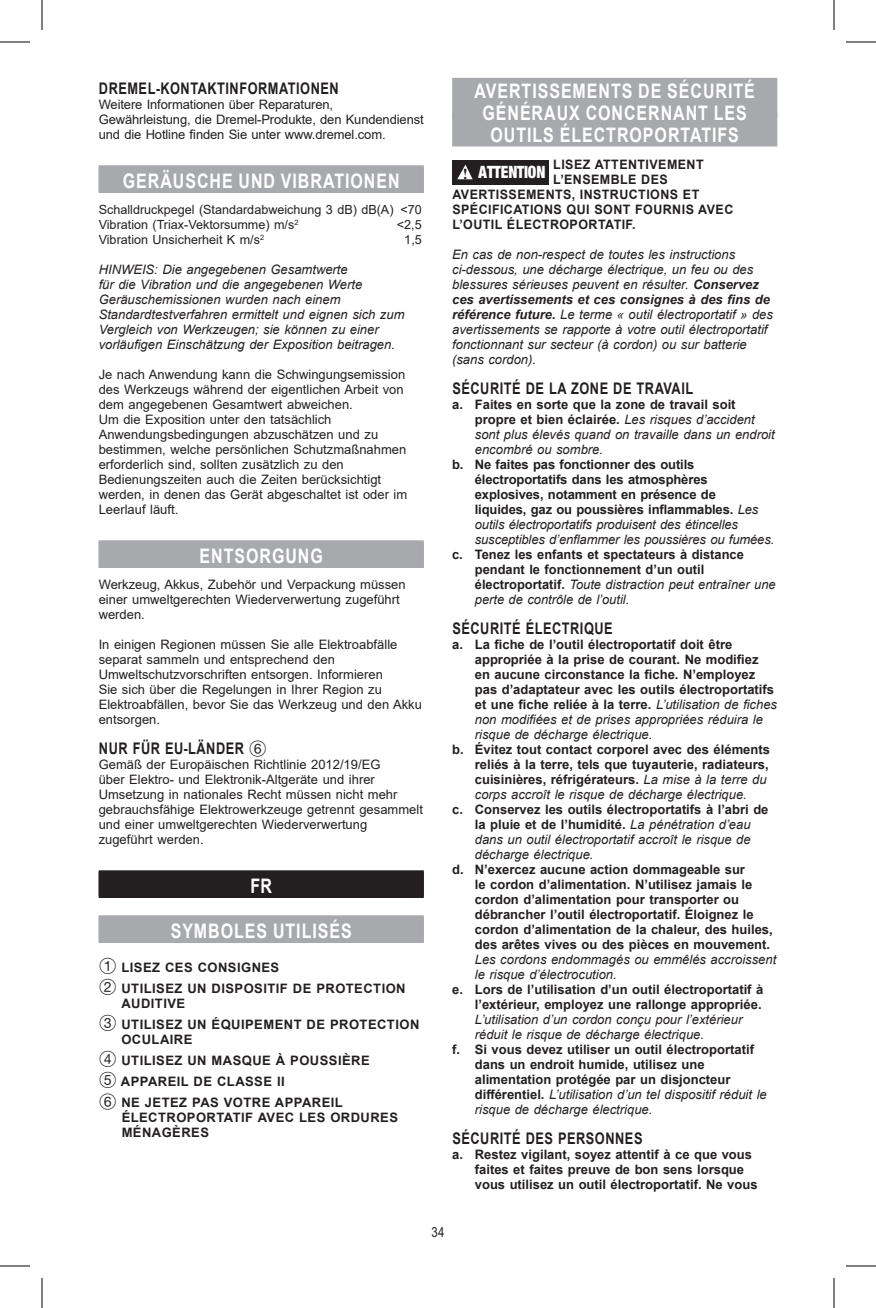
<style>
.page{position:relative;width:876px;height:1308px;background:#fff}
.page>*{position:absolute;margin:0;border:0;box-sizing:border-box;transform-origin:0 0}
.t1{font:700 20px/22px "Arial";letter-spacing:.06em;color:#fff;text-align:center;scale:.8 1}
.t2{font:900 condensed 17px "Helvetica Neue LT Pro";letter-spacing:-.01em;color:#fff;scale:.9 1}
.t3{font:700 16px "Arial";letter-spacing:.04em;color:#231f20;scale:.8 1}
.t4{font:14px "Arial Narrow";color:#231f20}
.t5{font:700 13px/15px "Arial";color:#231f20}
.t6{font:13px/15px "Arial";color:#231f20}
.t7{font:italic 13px/15px "Arial";color:#231f20}
.t8{font:700 13px/21px "Arial";letter-spacing:.035em;color:#231f20}
.t9{font:700 13px "Arial";letter-spacing:.035em;color:#231f20;scale:.96 1}
.t10{font:12.6px/15px "Arial";color:#231f20}
.s1{font-family:"Circle He Nu";font-weight:400;font-size:18px}
.s2{font-family:"Times New Roman";font-weight:700;font-stretch:normal;font-size:15.4px;color:#231f20}
.s3{font-weight:700}
.s4{font-weight:700;font-style:normal}
.s5{font-weight:400;font-style:italic}
</style>
<div class="page">
<div style="left:99px;top:167px;width:325px;height:26px;background:#a8a9ad"></div>
<div style="left:99px;top:165px;width:325px;height:27px;background:#a8a9ad"></div>
<div style="left:99px;top:542px;width:325px;height:26px;background:#a8a9ad"></div>
<div style="left:99px;top:540px;width:325px;height:27px;background:#a8a9ad"></div>
<div style="left:99px;top:872px;width:325px;height:26px;background:#231f20"></div>
<div style="left:99px;top:870px;width:325px;height:26px;background:#231f20"></div>
<div style="left:99px;top:917px;width:325px;height:26px;background:#a8a9ad"></div>
<div style="left:99px;top:915px;width:325px;height:27px;background:#a8a9ad"></div>
<div style="left:452px;top:78px;width:325px;height:40px;background:#a8a9ad"></div>
<div style="left:452px;top:113px;width:325px;height:34px;background:#a8a9ad"></div>
<div style="left:452px;top:160px;width:97px;height:25px;background:#231f20"></div>
<svg style="left:457px;top:165px;width:16px;height:14px"></svg>
<hr style="left:0;top:42px;width:30px;height:1px;background:#000">
<hr style="left:846px;top:42px;width:30px;height:1px;background:#000">
<hr style="left:0;top:1266px;width:30px;height:1px;background:#000">
<hr style="left:846px;top:1266px;width:30px;height:1px;background:#000">
<hr style="left:42px;top:0;width:1px;height:30px;background:#000">
<hr style="left:42px;top:1278px;width:1px;height:30px;background:#000">
<hr style="left:834px;top:0;width:1px;height:30px;background:#000">
<hr style="left:834px;top:1278px;width:1px;height:30px;background:#000">
<p class="t3" style="left:99px;top:77px;width:301px">DREMEL-KONTAKTINFORMATIONEN</p>
<p class="t6" style="left:99px;top:97px;width:327px">Weitere Informationen über Reparaturen,<br>Gewährleistung, die Dremel-Produkte, den Kundendienst und die Hotline finden Sie unter www.dremel.com.</p>
<h1 class="t1" style="left:123px;top:170px;width:347px">GERÄUSCHE UND VIBRATIONEN</h1>
<p class="t10" style="left:99px;top:202px;width:325px">Schalldruckpegel (Standardabweichung 3 dB) dB(A) &lt;70<br>Vibration (Triax-Vektorsumme) m/s<sup>2</sup></p>
<p class="t10" style="left:397px;top:217px;width:26px">&lt;2,5</p>
<p class="t10" style="left:99px;top:232px;width:167px">Vibration Unsicherheit K m/s<sup>2</sup></p>
<p class="t10" style="left:404px;top:232px;width:19px">1,5</p>
<p class="t7" style="left:99px;top:262px;width:307px">HINWEIS: Die angegebenen Gesamtwerte<br>für die Vibration und die angegebenen Werte Geräuschemissionen wurden nach einem Standardtestverfahren ermittelt und eignen sich zum Vergleich von Werkzeugen; sie können zu einer vorläufigen Einschätzung der Exposition beitragen.</p>
<p class="t6" style="left:99px;top:367px;width:310px">Je nach Anwendung kann die Schwingungsemission des Werkzeugs während der eigentlichen Arbeit von dem angegebenen Gesamtwert abweichen.<br>Um die Exposition unter den tatsächlich Anwendungsbedingungen abzuschätzen und zu bestimmen, welche persönlichen Schutzmaßnahmen erforderlich sind, sollten zusätzlich zu den Bedienungszeiten auch die Zeiten berücksichtigt werden, in denen das Gerät abgeschaltet ist oder im Leerlauf läuft.</p>
<h1 class="t1" style="left:200px;top:545px;width:156px">ENTSORGUNG</h1>
<p class="t6" style="left:99px;top:577px;width:309px">Werkzeug, Akkus, Zubehör und Verpackung müssen einer umweltgerechten Wiederverwertung zugeführt werden.</p>
<p class="t6" style="left:99px;top:637px;width:325px">In einigen Regionen müssen Sie alle Elektroabfälle separat sammeln und entsprechend den Umweltschutzvorschriften entsorgen. Informieren<br>Sie sich über die Regelungen in Ihrer Region zu Elektroabfällen, bevor Sie das Werkzeug und den Akku entsorgen.</p>
<p class="t3" style="left:99px;top:737px;width:211px">NUR FÜR EU-LÄNDER <span class="s1">6</span></p>
<p class="t6" style="left:99px;top:757px;width:326px">Gemäß der Europäischen Richtlinie 2012/19/EG<br>über Elektro- und Elektronik-Altgeräte und ihrer Umsetzung in nationales Recht müssen nicht mehr gebrauchsfähige Elektrowerkzeuge getrennt gesammelt und einer umweltgerechten Wiederverwertung zugeführt werden.</p>
<h1 class="t1" style="left:250px;top:875px;width:29px">FR</h1>
<h1 class="t1" style="left:171px;top:920px;width:228px">SYMBOLES UTILISÉS</h1>
<p class="t8" style="left:99px;top:957px;width:309px"><span class="s1">1</span> LISEZ CES CONSIGNES<br><span class="s1">2</span> UTILISEZ UN DISPOSITIF DE PROTECTION</p>
<p class="t8" style="left:99px;top:993px;width:322px;text-indent:23px">AUDITIVE<br><span class="s1">3</span> UTILISEZ UN ÉQUIPEMENT DE PROTECTION</p>
<p class="t8" style="left:99px;top:1029px;width:273px;text-indent:23px">OCULAIRE<br><span class="s1">4</span> UTILISEZ UN MASQUE À POUSSIÈRE<br><span class="s1">5</span> APPAREIL DE CLASSE II<br><span class="s1">6</span> NE JETEZ PAS VOTRE APPAREIL</p>
<p class="t8" style="left:122px;top:1110px;width:278px;line-height:15px">ÉLECTROPORTATIF AVEC LES ORDURES<br>MÉNAGÈRES</p>
<h1 class="t1" style="left:475px;top:80px;width:352px">AVERTISSEMENTS DE SÉCURITÉ<br>GÉNÉRAUX CONCERNANT LES<br>OUTILS ÉLECTROPORTATIFS</h1>
<h2 class="t2" style="left:463px;top:162px;width:93px"><span class="s2">!</span> ATTENTION</h2>
<p class="t9" style="left:553px;top:155px;width:158px">LISEZ ATTENTIVEMENT</p>
<p class="t9" style="left:553px;top:170px;width:121px">L’ENSEMBLE DES</p>
<p class="t9" style="left:452px;top:185px;width:259px">AVERTISSEMENTS, INSTRUCTIONS ET</p>
<p class="t9" style="left:452px;top:200px;width:294px">SPÉCIFICATIONS QUI SONT FOURNIS AVEC</p>
<p class="t9" style="left:452px;top:215px;width:192px">L’OUTIL ÉLECTROPORTATIF.</p>
<p class="t7" style="left:452px;top:247px;width:322px">En cas de non-respect de toutes les instructions ci-dessous, une décharge électrique, un feu ou des blessures sérieuses peuvent en résulter. <span class="s3">Conservez ces avertissements et ces consignes à des fins de référence future.</span> Le terme « outil électroportatif » des avertissements se rapporte à votre outil électroportatif fonctionnant sur secteur (à cordon) ou sur batterie (sans cordon).</p>
<p class="t3" style="left:452px;top:377px;width:303px">SÉCURITÉ DE LA ZONE DE TRAVAIL</p>
<p class="t7" style="left:475px;top:397px;width:301px;text-indent:-23px"><span class="s4">a. Faites en sorte que la zone de travail soit propre et bien éclairée.</span> Les risques d’accident sont plus élevés quand on travaille dans un endroit encombré ou sombre.</p>
<p class="t5" style="left:475px;top:457px;width:301px;text-indent:-23px">b. Ne faites pas fonctionner des outils électroportatifs dans les atmosphères explosives, notamment en présence de<br>liquides, gaz ou poussières inflammables. <span class="s5">Les outils électroportatifs produisent des étincelles susceptibles d’enflammer les poussières ou fumées.</span></p>
<p class="t5" style="left:475px;top:547px;width:302px;text-indent:-23px">c. Tenez les enfants et spectateurs à distance pendant le fonctionnement d’un outil électroportatif. <span class="s5">Toute distraction peut entraîner une perte de contrôle de l’outil.</span></p>
<p class="t3" style="left:452px;top:617px;width:202px">SÉCURITÉ ÉLECTRIQUE</p>
<p class="t5" style="left:475px;top:637px;width:304px;text-indent:-23px">a. La fiche de l’outil électroportatif doit être appropriée à la prise de courant. Ne modifiez<br>en aucune circonstance la fiche. N’employez pas d’adaptateur avec les outils électroportatifs et une fiche reliée à la terre. <span class="s5">L’utilisation de fiches non modifiées et de prises appropriées réduira le risque de décharge électrique.</span></p>
<p class="t5" style="left:475px;top:742px;width:297px;text-indent:-23px">b. Évitez tout contact corporel avec des éléments reliés à la terre, tels que tuyauterie, radiateurs, cuisinières, réfrigérateurs. <span class="s5">La mise à la terre du corps accroît le risque de décharge électrique.</span></p>
<p class="t7" style="left:475px;top:802px;width:295px;text-indent:-23px"><span class="s4">c. Conservez les outils électroportatifs à l’abri de la pluie et de l’humidité.</span> La pénétration d’eau dans un outil électroportatif accroît le risque de décharge électrique.</p>
<p class="t5" style="left:475px;top:862px;width:299px;text-indent:-23px">d. N’exercez aucune action dommageable sur<br>le cordon d’alimentation. N’utilisez jamais le cordon d’alimentation pour transporter ou débrancher l’outil électroportatif. Éloignez le cordon d’alimentation de la chaleur, des huiles, des arêtes vives ou des pièces en mouvement.</p>
<p class="t7" style="left:475px;top:952px;width:303px">Les cordons endommagés ou emmêlés accroissent le risque d’électrocution.</p>
<p class="t5" style="left:452px;top:982px;width:313px;text-align:right">e. Lors de l’utilisation d’un outil électroportatif à l’extérieur, employez une rallonge appropriée.</p>
<p class="t7" style="left:475px;top:1012px;width:269px">L’utilisation d’un cordon conçu pour l’extérieur réduit le risque de décharge électrique.</p>
<p class="t5" style="left:475px;top:1042px;width:293px;text-indent:-23px">f. Si vous devez utiliser un outil électroportatif dans un endroit humide, utilisez une alimentation protégée par un disjoncteur différentiel. <span class="s5">L’utilisation d’un tel dispositif réduit le risque de décharge électrique.</span></p>
<p class="t3" style="left:452px;top:1127px;width:239px">SÉCURITÉ DES PERSONNES</p>
<p class="t5" style="left:475px;top:1147px;width:284px;text-indent:-23px">a. Restez vigilant, soyez attentif à ce que vous faites et faites preuve de bon sens lorsque vous utilisez un outil électroportatif. Ne vous</p>
<p class="t4" style="left:432px;top:1222px;width:14px">34</p>
</div>
